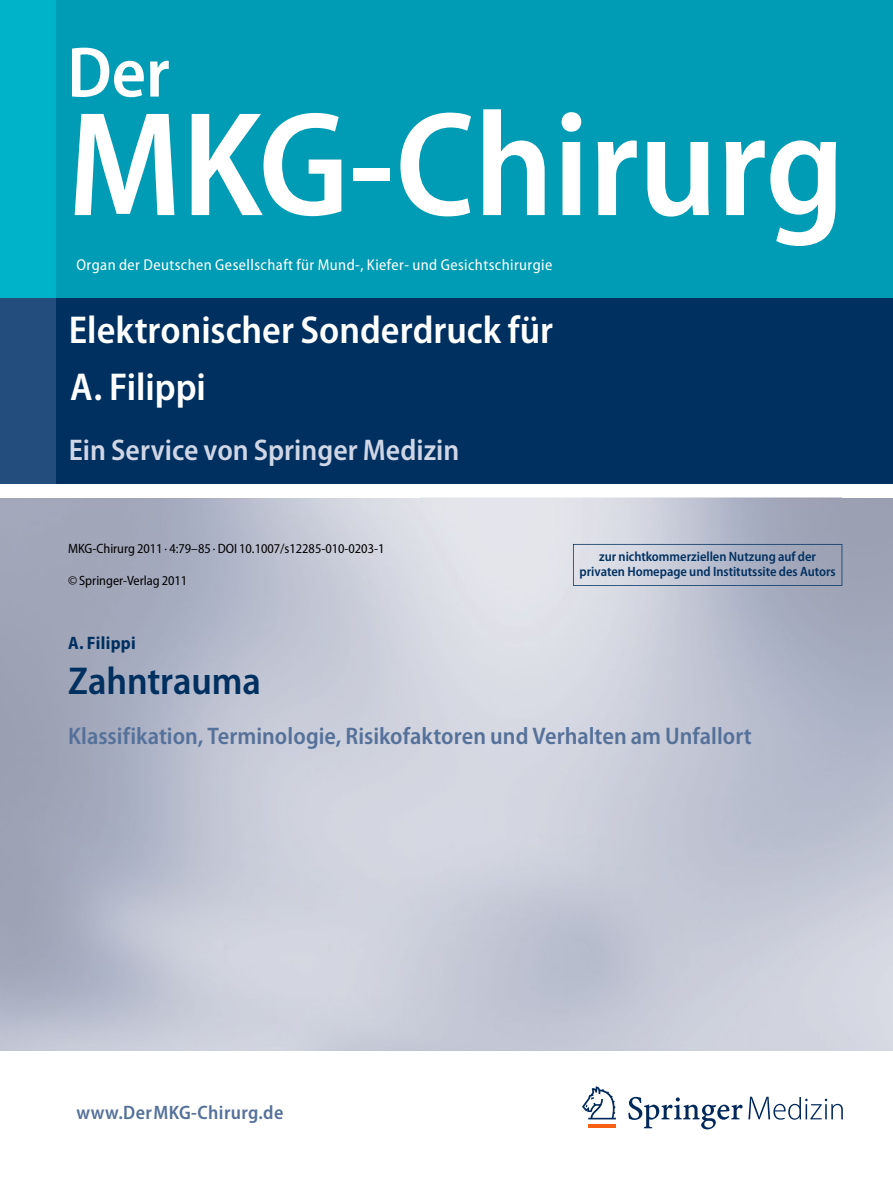
<style>
.page{position:relative;width:893px;height:1178px;background:#fff}
.page>*{position:absolute;margin:0;border:0;box-sizing:border-box;transform-origin:0 0}
.t1{font:600 semi-condensed 150px "Myriad Pro";color:#fff}
.t2{font:600 semi-condensed 72px "Myriad Pro";color:#fff}
.t3{font:600 semi-condensed 39px "Myriad Pro";color:#fff}
.t4{font:600 semi-condensed 39px "Myriad Pro";letter-spacing:-.005em;color:#003060}
.t5{font:600 semi-condensed 30px "Myriad Pro";color:#d0d6e5}
.t6{font:600 semi-condensed 24px "Myriad Pro";color:#55719a}
.t7{font:600 semi-condensed 19.5px "Myriad Pro";letter-spacing:.02em;color:#55719a}
.t8{font:700 semi-condensed 18px "Myriad Pro";letter-spacing:.015em;color:#003060}
.t9{font:semi-condensed 15.75px "Myriad Pro";letter-spacing:.03em;color:#fff}
.t10{font:600 semi-condensed 13.5px/15px "Myriad Pro";letter-spacing:-.005em;color:#003060;text-align:center}
.t11{font:semi-condensed 13.5px "Myriad Pro";color:#000}
</style>
<div class="page">
<div style="left:55px;top:298px;width:838px;height:185px;background:#003060"></div>
<div style="left:0;top:298px;width:55px;height:185px;background:#224d7c"></div>
<img style="left:0;top:497px;width:893px;height:553px">
<svg style="left:573px;top:544px;width:269px;height:42px;background:#b4baca"></svg>
<div style="left:55px;top:0;width:838px;height:298px;background:#009bb4"></div>
<div style="left:0;top:0;width:55px;height:298px;background:#00b3c8"></div>
<hr style="left:588px;top:1125px;width:28px;height:3px;background:#f76013">
<svg style="left:582px;top:1086px;width:34px;height:33px"></svg>
<svg style="left:628px;top:1097px;width:215px;height:32px"></svg>
<h2 class="t2" style="left:67px;top:33px;width:104px">Der</h2>
<h1 class="t1" style="left:67px;top:82px;width:779px">MKG-Chirurg</h1>
<p class="t9" style="left:76px;top:256px;width:477px">Organ der Deutschen Gesellschaft für Mund-, Kiefer- und Gesichtschirurgie</p>
<h3 class="t3" style="left:69px;top:308px;width:486px">Elektronischer Sonderdruck für</h3>
<h3 class="t3" style="left:70px;top:365px;width:137px">A. Filippi</h3>
<h3 class="t5" style="left:69px;top:433px;width:392px">Ein Service von Springer Medizin</h3>
<p class="t11" style="left:68px;top:541px;width:318px">MKG-Chirurg 2011 · 4:79–85 · DOI 10.1007/s12285-010-0203-1</p>
<p class="t11" style="left:68px;top:573px;width:121px">© Springer-Verlag 2011</p>
<p class="t10" style="left:580px;top:549px;width:258px">zur nichtkommerziellen Nutzung auf der privaten Homepage und Institutssite des Autors</p>
<h3 class="t8" style="left:68px;top:632px;width:69px">A. Filippi</h3>
<h3 class="t4" style="left:68px;top:659px;width:194px">Zahntrauma</h3>
<h3 class="t6" style="left:68px;top:723px;width:685px">Klassifikation, Terminologie, Risikofaktoren und Verhalten am Unfallort</h3>
<h3 class="t7" style="left:76px;top:1102px;width:208px">www.DerMKG-Chirurg.de</h3>
</div>
